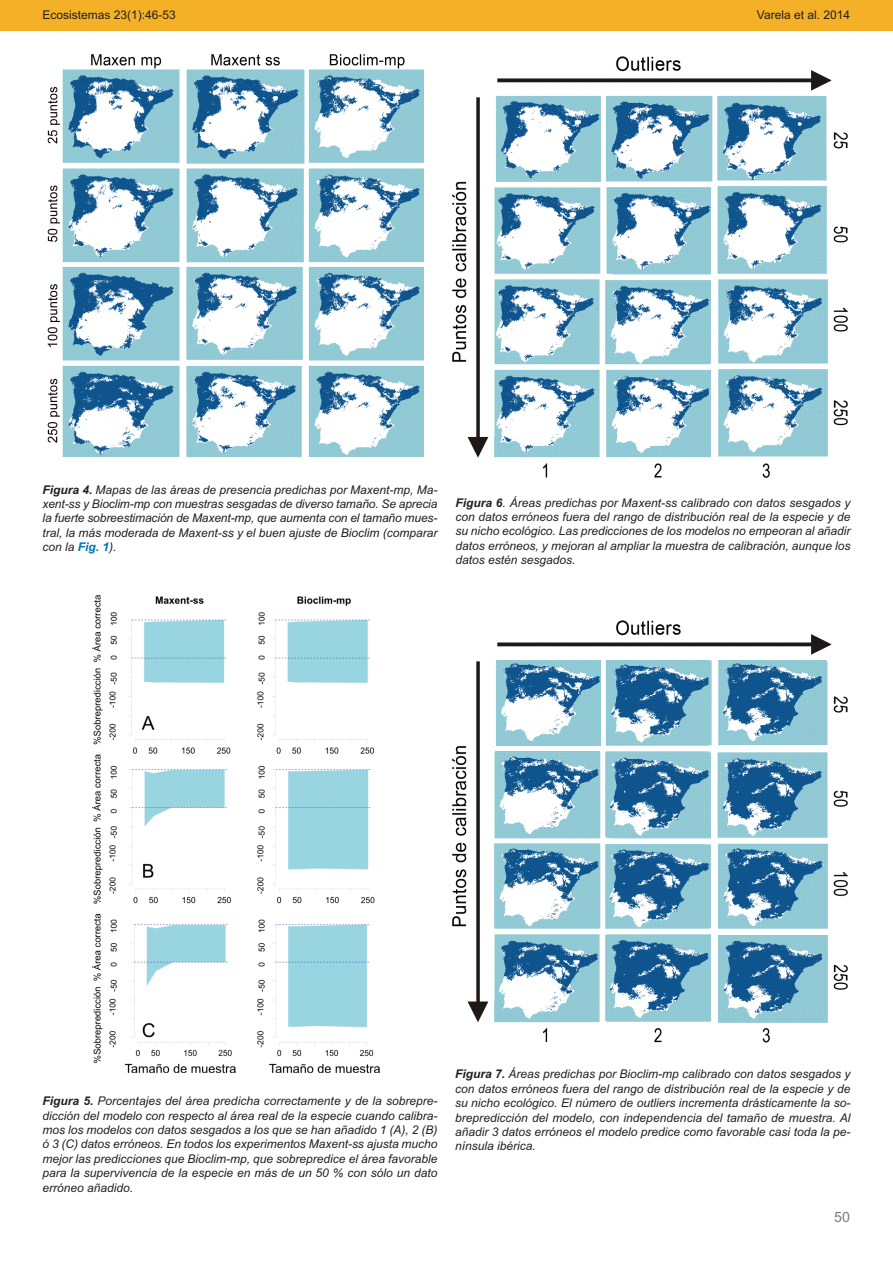
<style>
.page{position:relative;width:893px;height:1263px;background:#fff}
.page>*{position:absolute;margin:0;border:0;box-sizing:border-box;transform-origin:0 0}
.t1{font:14.25px "Arial";color:#7f7e7c}
.t2{font:italic 12px/14.4px "Arial";color:#231f20;text-align:justify}
.t3{font:12px "Arial";color:#231f20}
.s1{font-weight:700}
.s2{font-weight:700;color:#0072ba}
</style>
<div class="page">
<div style="left:0;top:0;width:893px;height:30px;background:#f4b027"></div>
<img style="left:47px;top:54px;width:376px;height:403px">
<img style="left:92px;top:595px;width:287px;height:477px">
<img style="left:452px;top:56px;width:396px;height:422px">
<img style="left:452px;top:620px;width:396px;height:423px">
<p class="t3" style="left:43px;top:7px;width:135px">Ecosistemas 23(1):46-53</p>
<p class="t3" style="left:757px;top:7px;width:95px">Varela et al. 2014</p>
<p class="t2" style="left:43px;top:482px;width:396px"><span class="s1">Figura 4.</span> Mapas de las áreas de presencia predichas por Maxent-mp, Ma&shy;xent-ss y Bioclim-mp con muestras sesgadas de diverso tamaño. Se aprecia la fuerte sobreestimación de Maxent-mp, que aumenta con el tamaño mues&shy;tral, la más moderada de Maxent-ss y el buen ajuste de Bioclim (comparar con la <span class="s2">Fig. 1</span>).</p>
<p class="t2" style="left:455px;top:495px;width:396px"><span class="s1">Figura 6</span>. Áreas predichas por Maxent-ss calibrado con datos sesgados y con datos erróneos fuera del rango de distribución real de la especie y de su nicho ecológico. Las predicciones de los modelos no empeoran al añadir datos erróneos, y mejoran al ampliar la muestra de calibración, aunque los datos estén sesgados.</p>
<p class="t2" style="left:43px;top:1094px;width:396px"><span class="s1">Figura 5.</span> Porcentajes del área predicha correctamente y de la sobrepre&shy;dicción del modelo con respecto al área real de la especie cuando calibra&shy;mos los modelos con datos sesgados a los que se han añadido 1 (A), 2 (B) ó 3 (C) datos erróneos. En todos los experimentos Maxent-ss ajusta mucho mejor las predicciones que Bioclim-mp, que sobrepredice el área favorable para la supervivencia de la especie en más de un 50 % con sólo un dato erróneo añadido.</p>
<p class="t2" style="left:455px;top:1067px;width:397px"><span class="s1">Figura 7.</span> Áreas predichas por Bioclim-mp calibrado con datos sesgados y con datos erróneos fuera del rango de distribución real de la especie y de su nicho ecológico. El número de outliers incrementa drásticamente la so&shy;brepredicción del modelo, con independencia del tamaño de muestra. Al añadir 3 datos erróneos el modelo predice como favorable casi toda la pe&shy;nínsula ibérica.</p>
<p class="t1" style="left:834px;top:1209px;width:17px">50</p>
</div>
